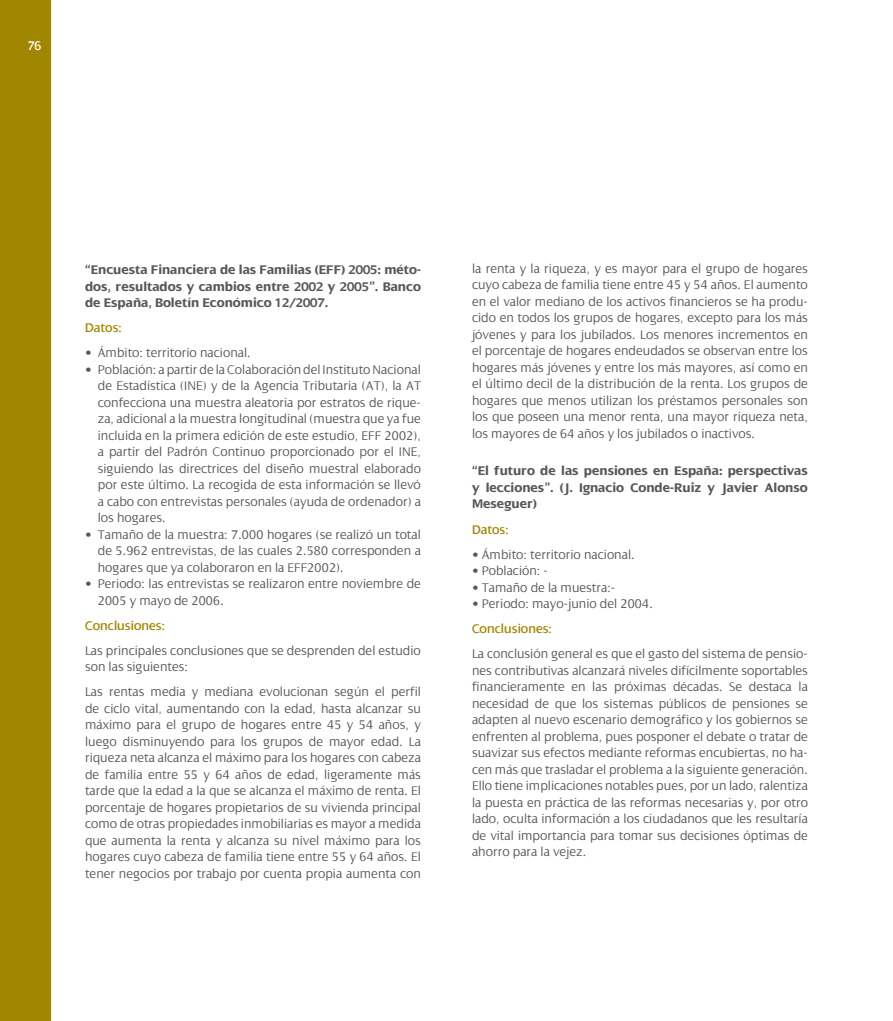
<style>
.page{position:relative;width:893px;height:1021px;background:#fff}
.page>*{position:absolute;margin:0;border:0;box-sizing:border-box;transform-origin:0 0}
.t1{font:300 13.5px/16.5px "Dialog";color:#57585a;text-align:justify}
.t2{font:700 13.5px/16.5px "Dialog";color:#57585a;text-align:justify}
.t3{font:13.5px "Dialog";color:#a18701}
.t4{font:13.5px "Dialog";color:#fff}
</style>
<div class="page">
<div style="left:0;top:0;width:51px;height:1020px;background:#a18701"></div>
<p class="t4" style="left:28px;top:39px;width:15px">76</p>
<p class="t2" style="left:85px;top:261px;width:337px">“Encuesta Financiera de las Familias (EFF) 2005: méto&shy;dos, resultados y cambios entre 2002 y 2005”. Banco de España, Boletín Económico 12/2007.</p>
<p class="t3" style="left:85px;top:320px;width:38px">Datos:</p>
<p class="t1" style="left:85px;top:344px;width:167px">• Ámbito: territorio nacional.</p>
<p class="t1" style="left:98px;top:361px;width:325px;text-indent:-13px">• Población: a partir de la Colaboración del Instituto Nacional de Estadística (INE) y de la Agencia Tributaria (AT), la AT confecciona una muestra aleatoria por estratos de rique&shy;za, adicional a la muestra longitudinal (muestra que ya fue incluida en la primera edición de este estudio, EFF 2002), a partir del Padrón Continuo proporcionado por el INE, siguiendo las directrices del diseño muestral elaborado por este último. La recogida de esta información se llevó a cabo con entrevistas personales (ayuda de ordenador) a los hogares.</p>
<p class="t1" style="left:98px;top:526px;width:325px;text-indent:-13px">• Tamaño de la muestra: 7.000 hogares (se realizó un total de 5.962 entrevistas, de las cuales 2.580 corresponden a hogares que ya colaboraron en la EFF2002).</p>
<p class="t1" style="left:98px;top:575px;width:325px;text-indent:-13px">• Periodo: las entrevistas se realizaron entre noviembre de<br>2005 y mayo de 2006.</p>
<p class="t3" style="left:85px;top:618px;width:81px">Conclusiones:</p>
<p class="t1" style="left:85px;top:642px;width:337px">Las principales conclusiones que se desprenden del estudio son las siguientes:</p>
<p class="t1" style="left:85px;top:683px;width:337px">Las rentas media y mediana evolucionan según el perfil de ciclo vital, aumentando con la edad, hasta alcanzar su máximo para el grupo de hogares entre 45 y 54 años, y luego disminuyendo para los grupos de mayor edad. La riqueza neta alcanza el máximo para los hogares con cabeza de familia entre 55 y 64 años de edad, ligeramente más tarde que la edad a la que se alcanza el máximo de renta. El porcentaje de hogares propietarios de su vivienda principal como de otras propiedades inmobiliarias es mayor a medida que aumenta la renta y alcanza su nivel máximo para los hogares cuyo cabeza de familia tiene entre 55 y 64 años. El tener negocios por trabajo por cuenta propia aumenta con</p>
<p class="t1" style="left:472px;top:260px;width:337px">la renta y la riqueza, y es mayor para el grupo de hogares cuyo cabeza de familia tiene entre 45 y 54 años. El aumento en el valor mediano de los activos financieros se ha produ&shy;cido en todos los grupos de hogares, excepto para los más jóvenes y para los jubilados. Los menores incrementos en el porcentaje de hogares endeudados se observan entre los hogares más jóvenes y entre los más mayores, así como en el último decil de la distribución de la renta. Los grupos de hogares que menos utilizan los préstamos personales son los que poseen una menor renta, una mayor riqueza neta, los mayores de 64 años y los jubilados o inactivos.</p>
<p class="t2" style="left:472px;top:463px;width:337px">“El futuro de las pensiones en España: perspectivas y lecciones”. (J. Ignacio Conde-Ruiz y Javier Alonso Meseguer)</p>
<p class="t3" style="left:472px;top:522px;width:38px">Datos:</p>
<p class="t1" style="left:472px;top:546px;width:164px">• Ámbito: territorio nacional.</p>
<p class="t1" style="left:472px;top:562px;width:78px">• Población: -</p>
<p class="t1" style="left:472px;top:579px;width:145px">• Tamaño de la muestra:-</p>
<p class="t1" style="left:472px;top:595px;width:182px">• Periodo: mayo-junio del 2004.</p>
<p class="t3" style="left:472px;top:621px;width:81px">Conclusiones:</p>
<p class="t1" style="left:472px;top:645px;width:337px">La conclusión general es que el gasto del sistema de pensio&shy;nes contributivas alcanzará niveles difícilmente soportables financieramente en las próximas décadas. Se destaca la necesidad de que los sistemas públicos de pensiones se adapten al nuevo escenario demográfico y los gobiernos se enfrenten al problema, pues posponer el debate o tratar de suavizar sus efectos mediante reformas encubiertas, no ha&shy;cen más que trasladar el problema a la siguiente generación.<br>Ello tiene implicaciones notables pues, por un lado, ralentiza la puesta en práctica de las reformas necesarias y, por otro lado, oculta información a los ciudadanos que les resultaría de vital importancia para tomar sus decisiones óptimas de ahorro para la vejez.</p>
</div>
